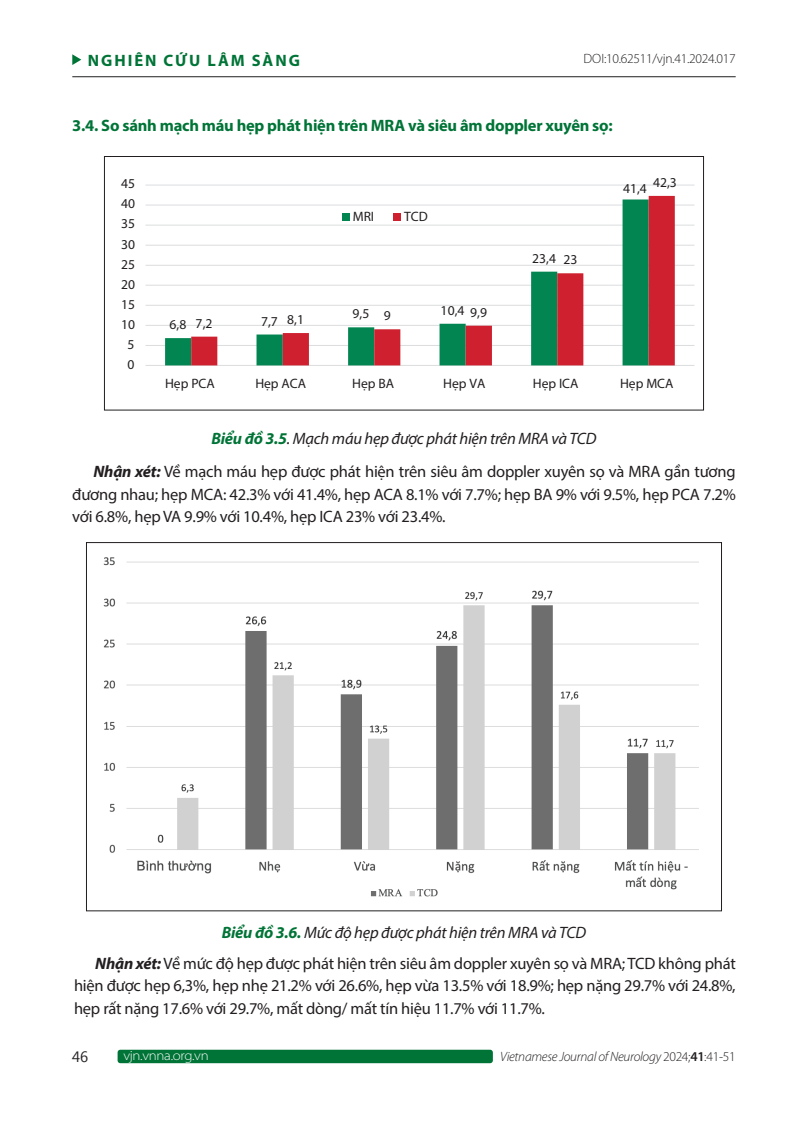
<style>
.page{position:relative;width:808px;height:1127px;background:#fff}
.page>*{position:absolute;margin:0;border:0;box-sizing:border-box;transform-origin:0 0}
.t1{font:16.5px/22.5px "Myriad Pro";letter-spacing:-.015em;color:#231f20}
.t2{font:700 16.5px "Myriad Pro";letter-spacing:-.015em;color:#007437}
.t3{font:700 16.5px "Myriad Pro";letter-spacing:.12em;color:#007437}
.t4{font:15px "Myanmar Text";color:#231f20}
.t5{font:13.65px "Myriad Pro";color:#231f20}
.t6{font:italic 300 13.5px "Myriad Pro";letter-spacing:-.02em;color:#231f20}
.t7{font:300 13.5px "Myriad Pro";letter-spacing:-.02em;color:#231f20}
.t8{font:300 semi-expanded 13.5px "Myriad Pro";letter-spacing:-.02em;color:#fff}
.s1{font-weight:700;font-style:italic;color:#007437}
.s2{font-style:italic}
.s3{font-weight:700;font-style:italic}
.s4{font-style:normal}
.s5{font-weight:600;font-style:normal}
</style>
<div class="page">
<div style="left:118px;top:1050px;width:375px;height:13px;background:#007437;border-radius:3px"></div>
<hr style="left:72px;top:76px;width:664px;height:1px;background:#231f20">
<svg style="left:72px;top:54px;width:9px;height:11px"></svg>
<hr style="left:145px;top:365px;width:549px;height:1px;background:#dcdddf">
<hr style="left:145px;top:345px;width:549px;height:1px;background:#dcdddf">
<hr style="left:145px;top:325px;width:549px;height:1px;background:#dcdddf">
<hr style="left:145px;top:305px;width:549px;height:1px;background:#dcdddf">
<hr style="left:145px;top:285px;width:549px;height:1px;background:#dcdddf">
<hr style="left:145px;top:265px;width:549px;height:1px;background:#dcdddf">
<hr style="left:145px;top:245px;width:549px;height:1px;background:#dcdddf">
<hr style="left:145px;top:225px;width:549px;height:1px;background:#dcdddf">
<hr style="left:145px;top:204px;width:549px;height:2px;background:#dcdddf">
<hr style="left:145px;top:185px;width:549px;height:1px;background:#dcdddf">
<svg style="left:165px;top:204px;width:26px;height:161px"></svg>
<svg style="left:191px;top:196px;width:484px;height:169px"></svg>
<div style="left:343px;top:213px;width:7px;height:7px;background:#028550"></div>
<div style="left:394px;top:213px;width:7px;height:7px;background:#ce202e"></div>
<div style="left:104px;top:156px;width:600px;height:254px;border:1px solid #231f20"></div>
<img style="left:103px;top:557px;width:596px;height:340px">
<p class="t3" style="left:88px;top:49px;width:214px">NGHIÊN CỨU LÂM SÀNG</p>
<p class="t7" style="left:583px;top:51px;width:154px">DOI:10.62511/vjn.41.2024.017</p>
<p class="t2" style="left:72px;top:115px;width:542px">3.4. So sánh mạch máu hẹp phát hiện trên MRA và siêu âm doppler xuyên sọ:</p>
<p class="t5" style="left:121px;top:175px;width:15px">45</p>
<p class="t5" style="left:121px;top:195px;width:15px">40</p>
<p class="t5" style="left:121px;top:215px;width:15px">35</p>
<p class="t5" style="left:121px;top:235px;width:15px">30</p>
<p class="t5" style="left:121px;top:256px;width:15px">25</p>
<p class="t5" style="left:121px;top:276px;width:15px">20</p>
<p class="t5" style="left:121px;top:296px;width:15px">15</p>
<p class="t5" style="left:121px;top:316px;width:15px">10</p>
<p class="t5" style="left:128px;top:336px;width:8px">5</p>
<p class="t5" style="left:128px;top:356px;width:8px">0</p>
<p class="t5" style="left:353px;top:208px;width:23px">MRI</p>
<p class="t5" style="left:404px;top:208px;width:25px">TCD</p>
<p class="t5" style="left:352px;top:305px;width:18px">9,5</p>
<p class="t5" style="left:441px;top:302px;width:25px">10,4</p>
<p class="t5" style="left:196px;top:315px;width:18px">7,2</p>
<p class="t5" style="left:287px;top:311px;width:18px">8,1</p>
<p class="t5" style="left:384px;top:307px;width:8px">9</p>
<p class="t5" style="left:470px;top:304px;width:18px">9,9</p>
<p class="t5" style="left:169px;top:316px;width:18px">6,8</p>
<p class="t5" style="left:261px;top:313px;width:18px">7,7</p>
<p class="t5" style="left:532px;top:250px;width:25px">23,4</p>
<p class="t5" style="left:563px;top:251px;width:16px">23</p>
<p class="t5" style="left:653px;top:174px;width:25px">42,3</p>
<p class="t5" style="left:623px;top:180px;width:25px">41,4</p>
<p class="t5" style="left:165px;top:375px;width:51px">Hẹp PCA</p>
<p class="t5" style="left:255px;top:375px;width:52px">Hẹp ACA</p>
<p class="t5" style="left:352px;top:375px;width:43px">Hẹp BA</p>
<p class="t5" style="left:443px;top:375px;width:44px">Hẹp VA</p>
<p class="t5" style="left:533px;top:375px;width:47px">Hẹp ICA</p>
<p class="t5" style="left:620px;top:375px;width:55px">Hẹp MCA</p>
<p class="t1" style="left:94px;top:421px;width:643px;line-height:33.5px;text-indent:118px"><span class="s1">Biểu đồ 3.5</span><span class="s2">. Mạch máu hẹp được phát hiện trên MRA và TCD<br></span><span class="s3">Nhận xét:</span> Về mạch máu hẹp được phát hiện trên siêu âm doppler xuyên sọ và MRA gần tương</p>
<p class="t1" style="left:72px;top:483px;width:665px">đương nhau; hẹp MCA: 42.3% với 41.4%, hẹp ACA 8.1% với 7.7%; hẹp BA 9% với 9.5%, hẹp PCA 7.2% với 6.8%, hẹp VA 9.9% với 10.4%, hẹp ICA 23% với 23.4%.</p>
<p class="t1" style="left:95px;top:916px;width:642px;line-height:31px;text-indent:127px"><span class="s1">Biểu đồ 3.6.</span> <span class="s2">Mức độ hẹp được phát hiện trên MRA và TCD<br></span><span class="s3">Nhận xét:</span> Về mức độ hẹp được phát hiện trên siêu âm doppler xuyên sọ và MRA; TCD không phát</p>
<p class="t1" style="left:74px;top:974px;width:663px">hiện được hẹp 6,3%, hẹp nhẹ 21.2% với 26.6%, hẹp vừa 13.5% với 18.9%; hẹp nặng 29.7% với 24.8%, hẹp rất nặng 17.6% với 29.7%, mất dòng/ mất tín hiệu 11.7% với 11.7%.</p>
<p class="t4" style="left:72px;top:1047px;width:17px">46</p>
<p class="t8" style="left:123px;top:1047px;width:87px">vjn.vnna.org.vn</p>
<p class="t6" style="left:500px;top:1049px;width:237px">Vietnamese Journal of Neurology <span class="s4">2024;</span><span class="s5">41</span><span class="s4">:41-51</span></p>
</div>
